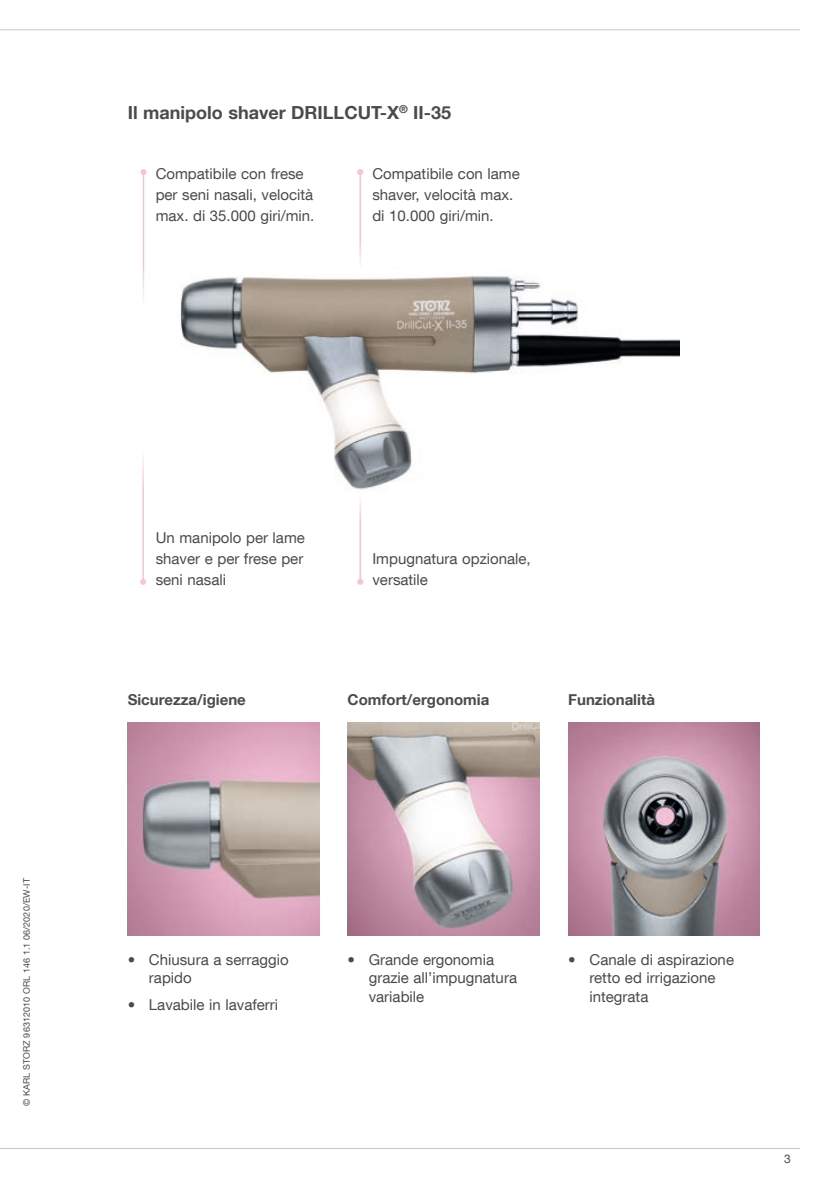
<style>
.page{position:relative;width:830px;height:1191px;background:#fff}
.page>*{position:absolute;margin:0;border:0;box-sizing:border-box;transform-origin:0 0}
.t1{font:700 18px "KS Helvetica Neue";color:#4b4b4a}
.t2{font:15px/21px "KS Helvetica Neue";color:#4b4b4a}
.t3{font:700 15px "KS Helvetica Neue";color:#4b4b4a}
.t4{font:12px "KS Helvetica Neue";color:#4b4b4a}
.t5{font:9px "KS Helvetica Neue";letter-spacing:.01em;color:#4b4b4a}
</style>
<div class="page">
<hr style="left:0;top:1148px;width:799px;height:1px;background:#c7c7c6">
<img style="left:180px;top:275px;width:499px;height:215px">
<hr style="left:0;top:29px;width:799px;height:1px;background:#c7c7c6">
<hr style="left:359px;top:172px;width:2px;height:98px;background:#f7c2db">
<svg style="left:357px;top:169px;width:6px;height:6px"></svg>
<hr style="left:143px;top:172px;width:1px;height:134px;background:#f7c2db">
<svg style="left:140px;top:169px;width:6px;height:6px"></svg>
<hr style="left:142px;top:447px;width:2px;height:135px;background:#f7c2db">
<svg style="left:140px;top:579px;width:6px;height:6px"></svg>
<hr style="left:359px;top:492px;width:2px;height:90px;background:#f7c2db">
<svg style="left:357px;top:579px;width:6px;height:6px"></svg>
<img style="left:128px;top:722px;width:191px;height:213px">
<img style="left:568px;top:722px;width:191px;height:213px">
<img style="left:347px;top:722px;width:192px;height:213px">
<p class="t1" style="left:128px;top:101px;width:325px">Il manipolo shaver DRILLCUT-X<sup>®</sup> II-35</p>
<p class="t2" style="left:156px;top:162px;width:160px">Compatibile con frese per seni nasali, velocità max. di 35.000 giri/min.</p>
<p class="t2" style="left:372px;top:162px;width:149px">Compatibile con lame shaver, velocità max. di 10.000 giri/min.</p>
<p class="t5" style="left:21px;top:1106px;width:229px;rotate:-90deg">© KARL STORZ 96312010 ORL 146 1.1 06/2020/EW-IT</p>
<p class="t2" style="left:156px;top:526px;width:151px;text-align:justify">Un manipolo per lame shaver e per frese per seni nasali</p>
<p class="t2" style="left:372px;top:547px;width:160px">Impugnatura opzionale, versatile</p>
<p class="t3" style="left:128px;top:690px;width:120px">Sicurezza/igiene</p>
<p class="t3" style="left:347px;top:690px;width:143px">Comfort/ergonomia</p>
<p class="t3" style="left:568px;top:690px;width:88px">Funzionalità</p>
<p class="t2" style="left:149px;top:950px;width:141px;line-height:18px;text-indent:-21px">• Chiusura a serraggio rapido</p>
<p class="t2" style="left:128px;top:993px;width:152px">• Lavabile in lavaferri</p>
<p class="t2" style="left:368px;top:950px;width:150px;line-height:18px;text-indent:-21px">• Grande ergonomia grazie all’impugnatura variabile</p>
<p class="t2" style="left:589px;top:950px;width:146px;line-height:18px;text-indent:-21px">• Canale di aspirazione retto ed irrigazione integrata</p>
<p class="t4" style="left:783px;top:1151px;width:8px">3</p>
</div>
